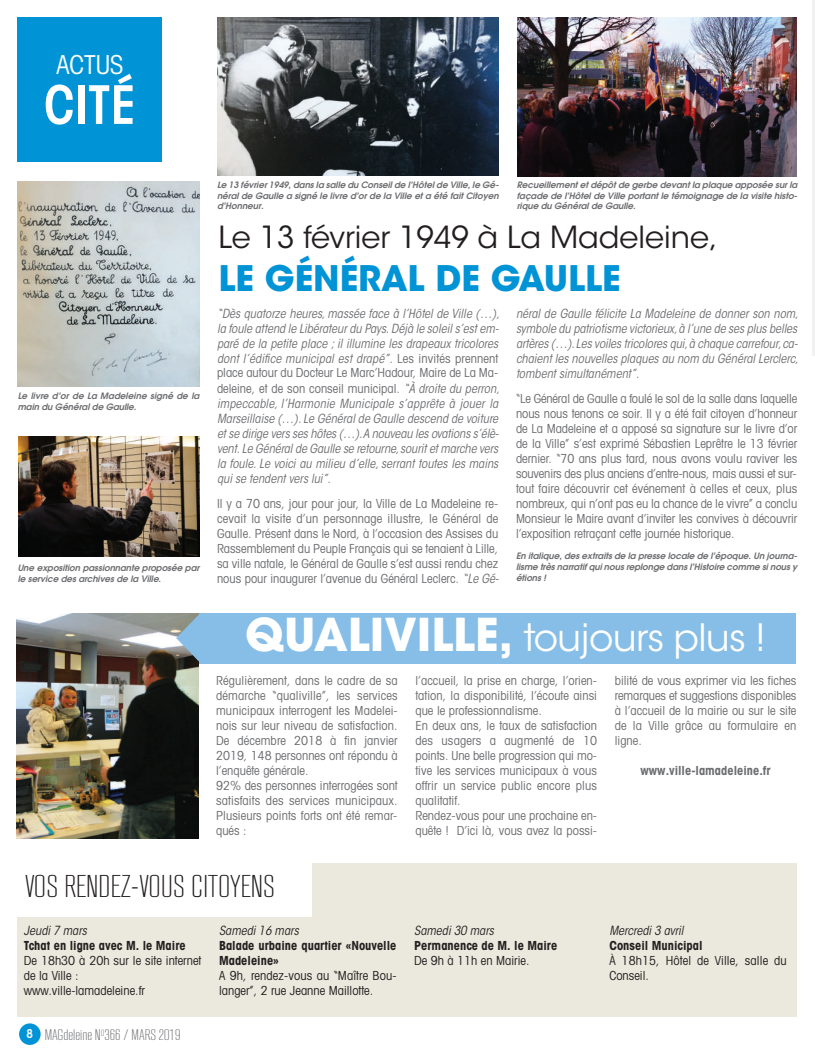
<style>
.page{position:relative;width:815px;height:1063px;background:#fff}
.page>*{position:absolute;margin:0;border:0;box-sizing:border-box;transform-origin:0 0}
.t1{font:600 condensed 52.25px "ITC Avant Garde Std";color:#fff}
.t2{font:37.5px "ITC Avant Garde Std";letter-spacing:-.02em;color:#fff}
.t3{font:700 35px "ITC Avant Garde Std";color:#0093d5}
.t4{font:300 31.25px "RB No 2";color:#231f20}
.t5{font:30.25px "ITC Avant Garde Std";color:#231f20}
.t6{font:condensed 26.12px "Avant Garde LT";color:#fff}
.t7{font:300 15.12px "RB No 2";color:#6c6d70}
.t8{font:condensed 12.5px/15px "Avant Garde LT";color:#6c6d70}
.t9{font:italic condensed 12.5px/15px "ITC Avant Garde Std";color:#6c6d70}
.t10{font:condensed 12.5px/15px "Avant Garde LT";color:#231f20}
.t11{font:700 condensed 12.5px/15px "Avant Garde LT";color:#231f20}
.t12{font:italic condensed 12.5px "ITC Avant Garde Std";color:#231f20}
.t13{font:700 condensed 12.5px "Avant Garde LT";color:#6c6d70}
.t14{font:600 condensed 12px "ITC Avant Garde Std";color:#fff}
.t15{font:italic 600 8.75px/10.5px "Avant Garde LT";color:#6c6d70}
.s1{font-family:"Avant Garde LT";font-style:normal}
.s2{font-family:"ITC Avant Garde Std";font-style:italic}
.s3{font-family:"Avant Garde";font-weight:700;font-size:45px}
.s4{color:#fff}
</style>
<div class="page">
<div style="left:18px;top:863px;width:779px;height:154px;background:#ebe9dd"></div>
<div style="left:12px;top:863px;width:300px;height:54px;background:#fff"></div>
<div style="left:19px;top:1023px;width:22px;height:22px;background:#0093d5;border-radius:50%"></div>
<div style="left:18px;top:17px;width:144px;height:144px;background:#0093d5"></div>
<div style="left:198px;top:613px;width:598px;height:51px;background:#86bee7"></div>
<img style="left:17px;top:613px;width:182px;height:225px">
<svg style="left:176px;top:615px;width:23px;height:46px"></svg>
<img style="left:517px;top:18px;width:280px;height:158px">
<img style="left:19px;top:437px;width:180px;height:120px">
<img style="left:18px;top:182px;width:181px;height:205px">
<img style="left:217px;top:18px;width:282px;height:157px">
<hr style="left:813px;top:0;width:2px;height:355px;background:#f0f1f2">
<h3 class="t6" style="left:57px;top:55px;width:68px">ACTUS</h3>
<h1 class="t1" style="left:44px;top:85px;width:94px">CITÉ</h1>
<p class="t15" style="left:18px;top:392px;width:183px">Le livre d’or de La Madeleine signé de la main du Général de Gaulle.</p>
<p class="t15" style="left:18px;top:563px;width:183px">Une exposition passionnante proposée par le service des archives de la Ville.</p>
<p class="t15" style="left:217px;top:181px;width:283px">Le 13 février 1949, dans la salle du Conseil de l’Hôtel de Ville, le Gé&shy;néral de Gaulle a signé le livre d’or de la Ville et a été fait Citoyen d’Honneur.</p>
<p class="t15" style="left:517px;top:181px;width:282px">Recueillement et dépôt de gerbe devant la plaque apposée sur la façade de l’Hôtel de Ville portant le témoignage de la visite histo&shy;rique du Général de Gaulle.</p>
<h3 class="t5" style="left:219px;top:225px;width:501px">Le 13 février 1949 à La Madeleine,</h3>
<h3 class="t3" style="left:219px;top:265px;width:404px">LE GÉNÉRAL DE GAULLE</h3>
<p class="t9" style="left:217px;top:307px;width:284px">“Dès quatorze heures, massée face à l’Hôtel de Ville (…), la foule attend le Libérateur du Pays. Déjà le soleil s’est em&shy;paré de la petite place ; il illumine les drapeaux tricolores dont l’édifice municipal est drapé”. <span class="s1">Les invités prennent</span></p>
<p class="t8" style="left:217px;top:366px;width:284px">place autour du Docteur Le Marc’Hadour, Maire de La Ma&shy;deleine, et de son conseil municipal. <span class="s2">“à droite du perron,</span></p>
<p class="t9" style="left:217px;top:397px;width:283px;text-align:justify">impeccable, l’Harmonie Municipale s’apprête à jouer la Marseillaise (…). Le Général de Gaulle descend de voiture et se dirige vers ses hôtes (…).A nouveau les ovations s’élè&shy;vent. Le Général de Gaulle se retourne,sourit et marche vers la foule. Le voici au milieu d’elle, serrant toutes les mains qui se tendent vers lui”<span class="s1">.</span></p>
<p class="t8" style="left:217px;top:497px;width:283px;text-align:justify">Il y a 70 ans, jour pour jour, la Ville de La Madeleine re&shy;cevait la visite d’un personnage illustre, le Général de Gaulle. Présent dans le Nord, à l’occasion des Assises du Rassemblement du Peuple Français qui se tenaient à Lille, sa ville natale, le Général de Gaulle s’est aussi rendu chez nous pour inaugurer l’avenue du Général Leclerc. <span class="s2">“Le Gé-</span></p>
<p class="t9" style="left:516px;top:307px;width:284px">néral de Gaulle félicite La Madeleine de donner son nom, symbole du patriotisme victorieux,à l’une de ses plus belles artères (…).Les voiles tricolores qui,à chaque carrefour,ca&shy;chaient les nouvelles plaques au nom du Général Lerclerc, tombent simultanément”.</p>
<p class="t8" style="left:516px;top:392px;width:283px;text-align:justify">“Le Général de Gaulle a foulé le sol de la salle dans laquelle nous nous tenons ce soir. Il y a été fait citoyen d’honneur de La Madeleine et a apposé sa signature sur le livre d’or de la Ville” s’est exprimé Sébastien Leprêtre le 13 février dernier. “70 ans plus tard, nous avons voulu raviver les souvenirs des plus anciens d’entre-nous, mais aussi et sur&shy;tout faire découvrir cet événement à celles et ceux, plus nombreux, qui n’ont pas eu la chance de le vivre” a conclu Monsieur le Maire avant d’inviter les convives à découvrir l’exposition retraçant cette journée historique.</p>
<p class="t15" style="left:516px;top:551px;width:283px;line-height:11.2px">En italique, des extraits de la presse locale de l’époque. Un journa&shy;lisme très narratif qui nous replonge dans l’Histoire comme si nous y étions !</p>
<h2 class="t2" style="left:245px;top:624px;width:522px"><span class="s3">QUALIVILLE,</span> toujours plus !</h2>
<p class="t8" style="left:216px;top:675px;width:183px">Régulièrement, dans le cadre de sa démarche “qualiville”, les services municipaux interrogent les Madelei&shy;nois sur leur niveau de satisfaction.<br>De décembre 2018 à fin janvier<br>2019, 148 personnes ont répondu à l’enquête générale.<br>92% des personnes interrogées sont satisfaits des services municipaux.<br>Plusieurs points forts ont été remar&shy;qués :</p>
<p class="t8" style="left:415px;top:675px;width:183px">l’accueil, la prise en charge, l’orien&shy;tation, la disponibilité, l’écoute ainsi que le professionnalisme.<br>En deux ans, le taux de satisfaction des usagers a augmenté de 10 points. Une belle progression qui mo&shy;tive les services municipaux à vous offrir un service public encore plus qualitatif.<br>Rendez-vous pour une prochaine en&shy;quête ! D’ici là, vous avez la possi-</p>
<p class="t8" style="left:615px;top:675px;width:183px;text-align:justify">bilité de vous exprimer via les fiches remarques et suggestions disponibles à l’accueil de la mairie ou sur le site de la Ville grâce au formulaire en ligne.</p>
<p class="t13" style="left:641px;top:766px;width:131px">www.ville-lamadeleine.fr</p>
<h3 class="t4" style="left:24px;top:875px;width:252px">VOS RENDEZ-VOUS CITOYENS</h3>
<p class="t12" style="left:24px;top:926px;width:65px">Jeudi 7 mars</p>
<p class="t11" style="left:24px;top:939px;width:163px">Tchat en ligne avec M. le Maire</p>
<p class="t10" style="left:24px;top:954px;width:179px">De 18h30 à 20h sur le site internet de la Ville : www.ville-lamadeleine.fr</p>
<p class="t12" style="left:219px;top:926px;width:81px">Samedi 16 mars</p>
<p class="t11" style="left:219px;top:939px;width:179px">Balade urbaine quartier «Nouvelle<br>Madeleine»</p>
<p class="t10" style="left:219px;top:969px;width:179px">A 9h, rendez-vous au “Maître Bou&shy;langer”, 2 rue Jeanne Maillotte.</p>
<p class="t14" style="left:27px;top:1029px;width:8px">8</p>
<p class="t7" style="left:45px;top:1030px;width:148px">MAGdeleine N<sup>O</sup>366 / MARS 2019<span class="s4">18</span></p>
<p class="t12" style="left:414px;top:926px;width:81px">Samedi 30 mars</p>
<p class="t11" style="left:414px;top:939px;width:145px">Permanence de M. le Maire</p>
<p class="t10" style="left:414px;top:954px;width:117px">De 9h à 11h en Mairie.</p>
<p class="t12" style="left:609px;top:926px;width:76px">Mercredi 3 avril</p>
<p class="t11" style="left:609px;top:939px;width:95px">Conseil Municipal</p>
<p class="t10" style="left:609px;top:954px;width:179px">À 18h15, Hôtel de Ville, salle du<br>Conseil.</p>
</div>
